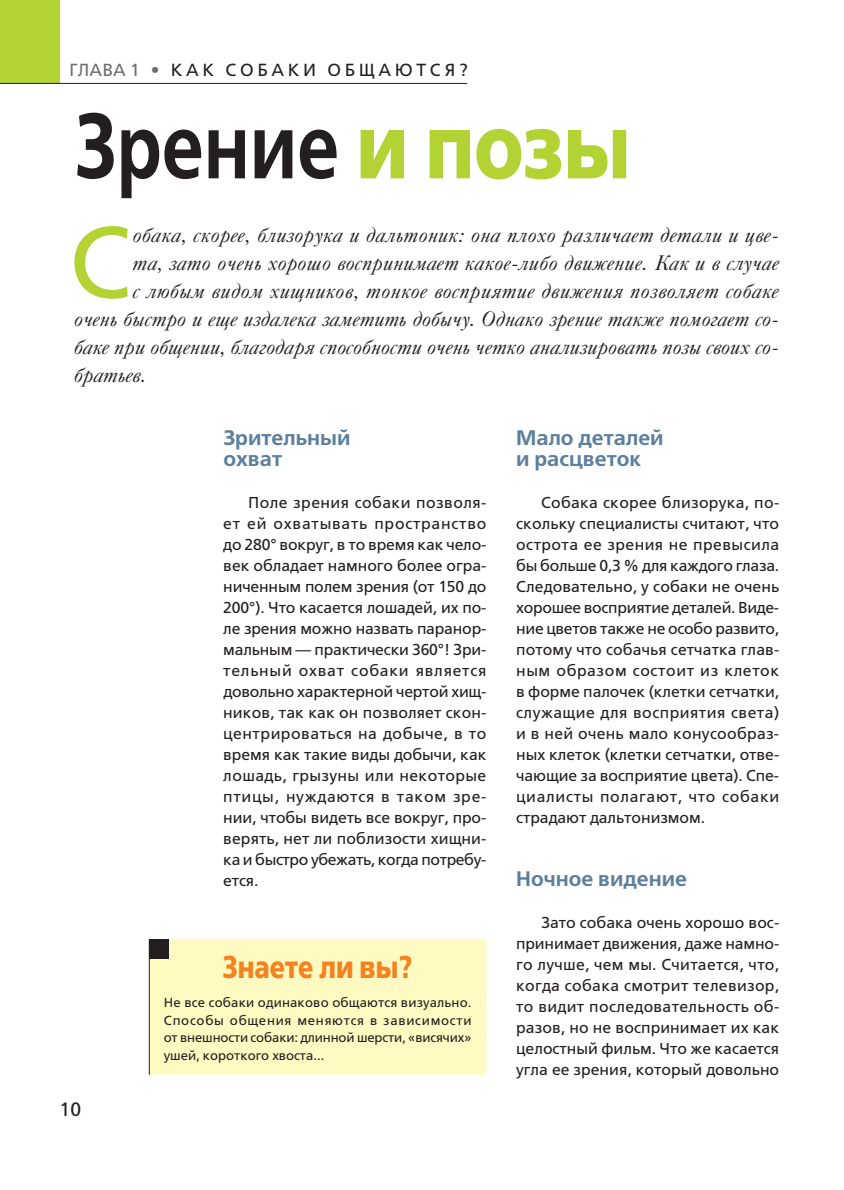
<style>
.page{position:relative;width:844px;height:1190px;background:#fff}
.page>*{position:absolute;margin:0;border:0;box-sizing:border-box;transform-origin:0 0}
.t1{font:100.98px "Free Set";color:#b3d234}
.t2{font:600 92.75px "Free Set";color:#231f20;scale:.8 1}
.t3{font:700 31.5px "Free Set";color:#f58220;scale:.8 1}
.t4{font:italic 21px "Caslon 540 BT";letter-spacing:.025em;color:#231f20}
.t5{font:italic 21px "Caslon 540 BT";letter-spacing:.045em;color:#231f20}
.t6{font:600 21px/21px "Free Set";color:#5b7f9c}
.t7{font:19.25px "Free Set";color:#231f20}
.t8{font:17.5px "Free Set";letter-spacing:.21em;color:#231f20}
.t9{font:15.75px/21px "Free Set";color:#231f20;text-align:justify}
.t10{font:13.12px/17.5px "Free Set";letter-spacing:-.01em;color:#231f20;text-align:justify}
.s1{color:#6c6d70}
.s2{font-weight:700;color:#b3d234}
</style>
<div class="page">
<div style="left:0;top:0;width:60px;height:84px;background:#b3d234"></div>
<hr style="left:0;top:83px;width:467px;height:1px;background:#231f20">
<div style="left:150px;top:939px;width:336px;height:136px;background:#fffac1"></div>
<div style="left:149px;top:939px;width:20px;height:20px;background:#231f20"></div>
<hr style="left:149px;top:939px;width:1px;height:136px;background:#231f20">
<p class="t8" style="left:70px;top:60px;width:400px"><span class="s1">ГЛАВА 1 •</span> КАК СОБАКИ ОБЩАЮТСЯ?</p>
<h2 class="t2" style="left:74px;top:92px;width:696px">Зрение <span class="s2">и позы</span></h2>
<h1 class="t1" style="left:69px;top:204px;width:65px">С</h1>
<h3 class="t4" style="left:133px;top:227px;width:647px">обака, скорее, близорука и дальтоник: она плохо различает детали и цве-</h3>
<h3 class="t4" style="left:133px;top:255px;width:647px">та, зато очень хорошо воспринимает какое-либо движение. Как и в случае</h3>
<h3 class="t5" style="left:133px;top:283px;width:647px">с любым видом хищников, тонкое восприятие движения позволяет собаке</h3>
<h3 class="t4" style="left:74px;top:311px;width:706px">очень быстро и еще издалека заметить добычу. Однако зрение также помогает со-</h3>
<h3 class="t4" style="left:74px;top:339px;width:706px">баке при общении, благодаря способности очень четко анализировать позы своих со-</h3>
<h3 class="t4" style="left:74px;top:367px;width:73px">братьев.</h3>
<p class="t7" style="left:60px;top:1098px;width:23px">10</p>
<h3 class="t6" style="left:223px;top:427px;width:129px">Зрительный охват</h3>
<p class="t9" style="left:223px;top:492px;width:264px;text-indent:25px">Поле зрения собаки позволя&shy;ет ей охватывать пространство до 280° вокруг, в то время как чело&shy;век обладает намного более огра&shy;ниченным полем зрения (от 150 до 200°). Что касается лошадей, их по&shy;ле зрения можно назвать паранор&shy;мальным — практически 360°! Зри&shy;тельный охват собаки является довольно характерной чертой хищ&shy;ников, так как он позволяет скон&shy;центрироваться на добыче, в то время как такие виды добычи, как лошадь, грызуны или некоторые птицы, нуждаются в таком зре&shy;нии, чтобы видеть все вокруг, про&shy;верять, нет ли поблизости хищни&shy;ка и быстро убежать, когда потребу&shy;ется.</p>
<h3 class="t3" style="left:223px;top:956px;width:238px">Знаете ли вы?</h3>
<p class="t10" style="left:164px;top:994px;width:309px">Не все собаки одинаково общаются визуально.<br>Способы общения меняются в зависимости от внешности собаки: длинной шерсти, «висячих» ушей, короткого хвоста...</p>
<h3 class="t6" style="left:516px;top:427px;width:149px">Мало деталей и расцветок</h3>
<p class="t9" style="left:516px;top:492px;width:264px;text-indent:25px">Собака скорее близорука, по&shy;скольку специалисты считают, что острота ее зрения не превысила бы больше 0,3 % для каждого глаза.<br>Следовательно, у собаки не очень хорошее восприятие деталей. Виде&shy;ние цветов также не особо развито, потому что собачья сетчатка глав&shy;ным образом состоит из клеток в форме палочек (клетки сетчатки, служащие для восприятия света) и в ней очень мало конусообраз&shy;ных клеток (клетки сетчатки, отве&shy;чающие за восприятие цвета). Спе&shy;циалисты полагают, что собаки страдают дальтонизмом.</p>
<h3 class="t6" style="left:516px;top:868px;width:172px">Ночное видение</h3>
<p class="t9" style="left:516px;top:912px;width:264px;text-indent:25px">Зато собака очень хорошо вос&shy;принимает движения, даже намно&shy;го лучше, чем мы. Считается, что, когда собака смотрит телевизор, то видит последовательность об&shy;разов, но не воспринимает их как целостный фильм. Что же касается угла ее зрения, который довольно</p>
</div>
